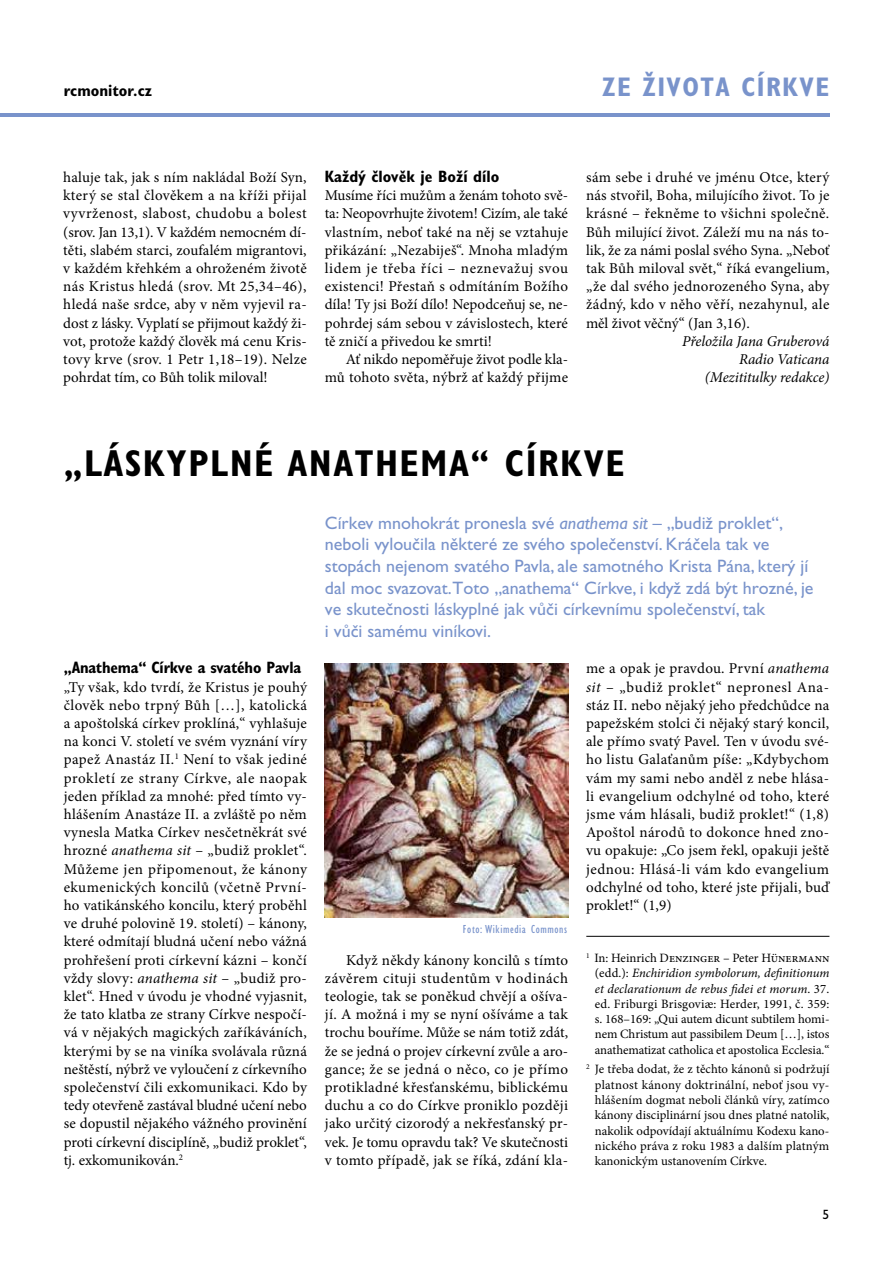
<style>
.page{position:relative;width:893px;height:1263px;background:#fff}
.page>*{position:absolute;margin:0;border:0;box-sizing:border-box;transform-origin:0 0}
.t1{font:700 condensed 37.5px "Gill Sans Std";letter-spacing:.04em;color:#000}
.t2{font:700 condensed 27px "Gill Sans Std";letter-spacing:.05em;color:#7993cb}
.t3{font:18px/21.6px "Gill Sans Std";color:#7993cb}
.t4{font:700 condensed 16.5px "Gill Sans Std";letter-spacing:-.01em;color:#000}
.t5{font:15px/18.1px "Minion Pro";letter-spacing:.005em;color:#000;text-align:justify}
.t6{font:italic 15px/18.1px "Minion Pro";letter-spacing:-.005em;color:#000;text-align:right}
.t7{font:13.5px "Gill Sans Std";color:#000}
.t8{font:12.75px/15.3px "Minion Pro";color:#000;text-align:justify}
.t9{font:condensed 12px "Gill Sans Std";letter-spacing:.05em;color:#7993cb}
.s1{font-style:italic}
</style>
<div class="page">
<hr style="left:0;top:113px;width:829px;height:4px;background:#7993cb">
<hr style="left:586px;top:936px;width:243px;height:1px;background:#000">
<img style="left:325px;top:664px;width:243px;height:254px">
<p class="t4" style="left:64px;top:81px;width:90px">rcmonitor.cz</p>
<h2 class="t2" style="left:602px;top:71px;width:228px">ZE ŽIVOTA CÍRKVE</h2>
<p class="t5" style="left:63px;top:168px;width:245px">haluje tak, jak s ním nakládal Boží Syn, který se stal člověkem a na kříži přijal vyvrženost, slabost, chudobu a bolest (srov. Jan 13,1). V každém nemocném dí&shy;těti, slabém starci, zoufalém migrantovi, v každém křehkém a ohroženém životě nás Kristus hledá (srov. Mt 25,34–46), hledá naše srdce, aby v něm vyjevil ra&shy;dost z lásky. Vyplatí se přijmout každý ži&shy;vot, protože každý člověk má cenu Kris&shy;tovy krve (srov. 1 Petr 1,18–19). Nelze pohrdat tím, co Bůh tolik miloval!</p>
<p class="t4" style="left:325px;top:167px;width:176px">Každý člověk je Boží dílo</p>
<p class="t5" style="left:325px;top:186px;width:245px">Musíme říci mužům a ženám tohoto svě&shy;ta: Neopovrhujte životem! Cizím, ale také vlastním, neboť také na něj se vztahuje přikázání: „Nezabiješ“. Mnoha mladým lidem je třeba říci – neznevažuj svou existenci! Přestaň s odmítáním Božího díla! Ty jsi Boží dílo! Nepodceňuj se, ne&shy;pohrdej sám sebou v závislostech, které tě zničí a přivedou ke smrti!</p>
<p class="t5" style="left:325px;top:350px;width:245px;text-align:right">Ať nikdo nepoměřuje život podle kla&shy;mů tohoto světa, nýbrž ať každý přijme</p>
<p class="t5" style="left:586px;top:168px;width:245px">sám sebe i druhé ve jménu Otce, který nás stvořil, Boha, milujícího život. To je krásné – řekněme to všichni společně.<br>Bůh milující život. Záleží mu na nás to&shy;lik, že za námi poslal svého Syna. „Neboť tak Bůh miloval svět,“ říká evangelium, „že dal svého jednorozeného Syna, aby žádný, kdo v něho věří, nezahynul, ale měl život věčný“ (Jan 3,16).</p>
<p class="t6" style="left:682px;top:332px;width:149px">Přeložila Jana Gruberová<br>Radio Vaticana (Mezititulky redakce)</p>
<h1 class="t1" style="left:64px;top:441px;width:562px">„LÁSKYPLNÉ ANATHEMA“ CÍRKVE</h1>
<p class="t3" style="left:325px;top:512px;width:490px">Církev mnohokrát pronesla své <span class="s1">anathema sit</span> – „budiž proklet“, neboli vyloučila některé ze svého společenství. Kráčela tak ve stopách nejenom svatého Pavla, ale samotného Krista Pána, který jí dal moc svazovat.Toto „anathema“ Církve, i když zdá být hrozné, je ve skutečnosti láskyplné jak vůči církevnímu společenství, tak<br>i vůči samému viníkovi.</p>
<p class="t4" style="left:64px;top:658px;width:239px">„Anathema“ Církve a svatého Pavla</p>
<p class="t5" style="left:64px;top:678px;width:245px">„Ty však, kdo tvrdí, že Kristus je pouhý člověk nebo trpný Bůh […], katolická a apoštolská církev proklíná,“ vyhlašuje na konci V. století ve svém vyznání víry papež Anastáz II.<sup>1</sup> Není to však jediné prokletí ze strany Církve, ale naopak jeden příklad za mnohé: před tímto vy&shy;hlášením Anastáze II. a zvláště po něm vynesla Matka Církev nesčetněkrát své hrozné <span class="s1">anathema sit</span> – „budiž proklet“.<br>Můžeme jen připomenout, že kánony ekumenických koncilů (včetně První&shy;ho vatikánského koncilu, který proběhl ve druhé polovině 19. století) – kánony, které odmítají bludná učení nebo vážná prohřešení proti církevní kázni – končí vždy slovy: <span class="s1">anathema sit</span> – „budiž pro&shy;klet“. Hned v úvodu je vhodné vyjasnit, že tato klatba ze strany Církve nespočí&shy;vá v nějakých magických zaříkáváních, kterými by se na viníka svolávala různá neštěstí, nýbrž ve vyloučení z církevního společenství čili exkomunikaci. Kdo by tedy otevřeně zastával bludné učení nebo se dopustil nějakého vážného provinění proti církevní disciplíně, „budiž proklet“, tj. exkomunikován.<sup>2</sup></p>
<p class="t5" style="left:586px;top:660px;width:245px">me a opak je pravdou. První <span class="s1">anathema sit</span> – „budiž proklet“ nepronesl Ana&shy;stáz II. nebo nějaký jeho předchůdce na papežském stolci či nějaký starý koncil, ale přímo svatý Pavel. Ten v úvodu své&shy;ho listu Galaťanům píše: „Kdybychom vám my sami nebo anděl z nebe hlása&shy;li evangelium odchylné od toho, které jsme vám hlásali, budiž proklet!“ (1,8)<br>Apoštol národů to dokonce hned zno&shy;vu opakuje: „Co jsem řekl, opakuji ještě jednou: Hlásá-li vám kdo evangelium odchylné od toho, které jste přijali, buď proklet!“ (1,9)</p>
<p class="t9" style="left:463px;top:922px;width:106px">Foto: Wikimedia Commons</p>
<p class="t8" style="left:595px;top:950px;width:236px;text-indent:-9px"><sup>1</sup> In: Heinrich Denzinger – Peter Hünermann (edd.): <span class="s1">Enchiridion symbolorum, definitionum et declarationum de rebus fidei et morum</span>. 37. ed. Friburgi Brisgoviæ: Herder, 1991, č. 359: s. 168–169: „Qui autem dicunt subtilem homi&shy;nem Christum aut passibilem Deum […], istos anathematizat catholica et apostolica Ecclesia.“</p>
<p class="t8" style="left:595px;top:1062px;width:236px;text-indent:-9px"><sup>2</sup> Je třeba dodat, že z těchto kánonů si podržují platnost kánony doktrinální, neboť jsou vy&shy;hlášením dogmat neboli článků víry, zatímco kánony disciplinární jsou dnes platné natolik, nakolik odpovídají aktuálnímu Kodexu kano&shy;nického práva z roku 1983 a dalším platným kanonickým ustanovením Církve.</p>
<p class="t5" style="left:325px;top:951px;width:245px;text-indent:21px">Když někdy kánony koncilů s tímto závěrem cituji studentům v hodinách teologie, tak se poněkud chvějí a ošíva&shy;jí. A možná i my se nyní ošíváme a tak trochu bouříme. Může se nám totiž zdát, že se jedná o projev církevní zvůle a aro&shy;gance; že se jedná o něco, co je přímo protikladné křesťanskému, biblickému duchu a co do Církve proniklo později jako určitý cizorodý a nekřesťanský pr&shy;vek. Je tomu opravdu tak? Ve skutečnosti v tomto případě, jak se říká, zdání kla-</p>
<p class="t7" style="left:822px;top:1207px;width:8px">5</p>
</div>
